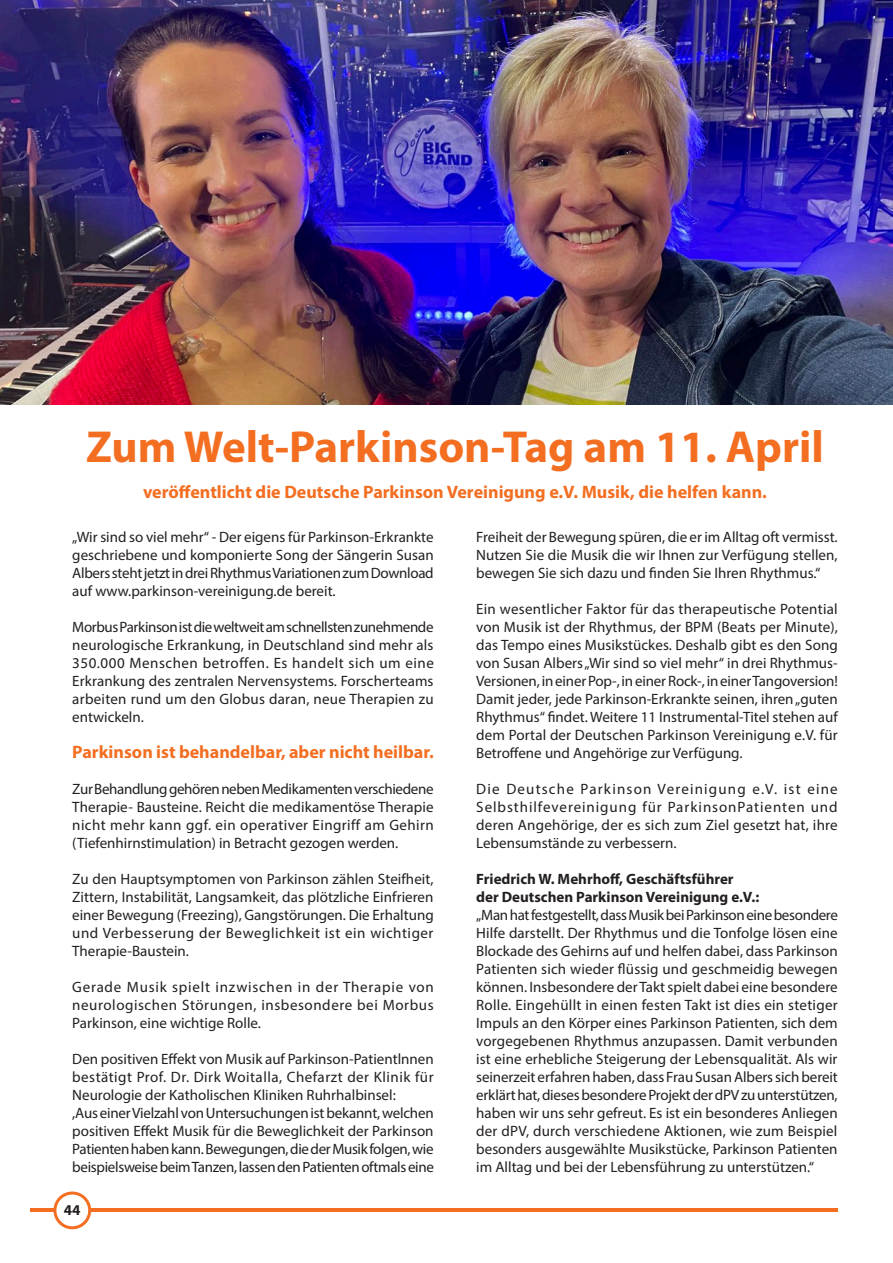
<style>
.page{position:relative;width:893px;height:1263px;background:#fff}
.page>*{position:absolute;margin:0;border:0;box-sizing:border-box;transform-origin:0 0}
.t1{font:700 45px "Myriad Pro";color:#f36e21}
.t2{font:700 18px "Myriad Pro";color:#f36e21}
.t3{font:15px/18px "Myriad Pro";color:#231f20;text-align:justify}
.t4{font:700 15px/18px "Myriad Pro";color:#231f20}
</style>
<div class="page">
<hr style="left:30px;top:1208px;width:808px;height:3px;background:#f36e21">
<div style="left:55px;top:1193px;width:35px;height:35px;background:#fff;border-radius:50%"></div>
<div style="left:53px;top:1191px;width:38px;height:38px;border:3px solid #f36e21;border-radius:50%"></div>
<img style="left:0;top:0;width:893px;height:404px">
<h1 class="t1" style="left:86px;top:418px;width:739px">Zum Welt-Parkinson-Tag am 11. April</h1>
<p class="t2" style="left:143px;top:480px;width:625px">veröffentlicht die Deutsche Parkinson Vereinigung e.V. Musik, die helfen kann.</p>
<p class="t3" style="left:72px;top:528px;width:363px">„Wir sind so viel mehr“ - Der eigens für Parkinson-Erkrankte geschriebene und komponierte Song der Sängerin Susan Albers steht jetzt in drei Rhythmus Variationen zum Download auf www.parkinson-vereinigung.de bereit.</p>
<p class="t3" style="left:72px;top:618px;width:363px">Morbus Parkinson ist die weltweit am schnellsten zunehmende neurologische Erkrankung, in Deutschland sind mehr als 350.000 Menschen betroffen. Es handelt sich um eine Erkrankung des zentralen Nervensystems. Forscherteams arbeiten rund um den Globus daran, neue Therapien zu entwickeln.</p>
<p class="t2" style="left:72px;top:740px;width:363px">Parkinson ist behandelbar, aber nicht heilbar.</p>
<p class="t3" style="left:72px;top:780px;width:363px">Zur Behandlung gehören neben Medikamenten verschiedene Therapie- Bausteine. Reicht die medikamentöse Therapie nicht mehr kann ggf. ein operativer Eingriff am Gehirn (Tiefenhirnstimulation) in Betracht gezogen werden.</p>
<p class="t3" style="left:72px;top:870px;width:363px">Zu den Hauptsymptomen von Parkinson zählen Steifheit, Zittern, Instabilität, Langsamkeit, das plötzliche Einfrieren einer Bewegung (Freezing), Gangstörungen. Die Erhaltung und Verbesserung der Beweglichkeit ist ein wichtiger Therapie-Baustein.</p>
<p class="t3" style="left:72px;top:978px;width:363px">Gerade Musik spielt inzwischen in der Therapie von neurologischen Störungen, insbesondere bei Morbus Parkinson, eine wichtige Rolle.</p>
<p class="t3" style="left:72px;top:1050px;width:363px;text-align:left">Den positiven Effekt von Musik auf Parkinson-Patientlnnen bestätigt Prof. Dr. Dirk Woitalla, Chefarzt der Klinik für Neurologie der Katholischen Kliniken Ruhrhalbinsel:<br>,Aus einer Vielzahl von Untersuchungen ist bekannt, welchen positiven Effekt Musik für die Beweglichkeit der Parkinson Patienten haben kann. Bewegungen, die der Musik folgen, wie beispielsweise beim Tanzen, lassen den Patienten oftmals eine</p>
<p class="t4" style="left:64px;top:1200px;width:18px">44</p>
<p class="t3" style="left:476px;top:528px;width:363px">Freiheit der Bewegung spüren, die er im Alltag oft vermisst.<br>Nutzen Sie die Musik die wir Ihnen zur Verfügung stellen, bewegen Sie sich dazu und finden Sie Ihren Rhythmus.“</p>
<p class="t3" style="left:476px;top:600px;width:363px">Ein wesentlicher Faktor für das therapeutische Potential von Musik ist der Rhythmus, der BPM (Beats per Minute), das Tempo eines Musikstückes. Deshalb gibt es den Song von Susan Albers „Wir sind so viel mehr“ in drei Rhythmus-Versionen, in einer Pop-, in einer Rock-, in einer Tangoversion!<br>Damit jeder, jede Parkinson-Erkrankte seinen, ihren „guten Rhythmus“ findet. Weitere 11 Instrumental-Titel stehen auf dem Portal der Deutschen Parkinson Vereinigung e.V. für Betroffene und Angehörige zur Verfügung.</p>
<p class="t3" style="left:476px;top:780px;width:363px">Die Deutsche Parkinson Vereinigung e.V. ist eine Selbsthilfevereinigung für ParkinsonPatienten und deren Angehörige, der es sich zum Ziel gesetzt hat, ihre Lebensumstände zu verbessern.</p>
<p class="t4" style="left:476px;top:869px;width:284px">Friedrich W. Mehrhoff, Geschäftsführer der Deutschen Parkinson Vereinigung e.V.:</p>
<p class="t3" style="left:476px;top:906px;width:363px">„Man hat festgestellt, dass Musik bei Parkinson eine besondere Hilfe darstellt. Der Rhythmus und die Tonfolge lösen eine Blockade des Gehirns auf und helfen dabei, dass Parkinson Patienten sich wieder flüssig und geschmeidig bewegen können. Insbesondere der Takt spielt dabei eine besondere Rolle. Eingehüllt in einen festen Takt ist dies ein stetiger Impuls an den Körper eines Parkinson Patienten, sich dem vorgegebenen Rhythmus anzupassen. Damit verbunden ist eine erhebliche Steigerung der Lebensqualität. Als wir seinerzeit erfahren haben, dass Frau Susan Albers sich bereit erklärt hat, dieses besondere Projekt der dPV zu unterstützen, haben wir uns sehr gefreut. Es ist ein besonderes Anliegen der dPV, durch verschiedene Aktionen, wie zum Beispiel besonders ausgewählte Musikstücke, Parkinson Patienten im Alltag und bei der Lebensführung zu unterstützen.“</p>
</div>
